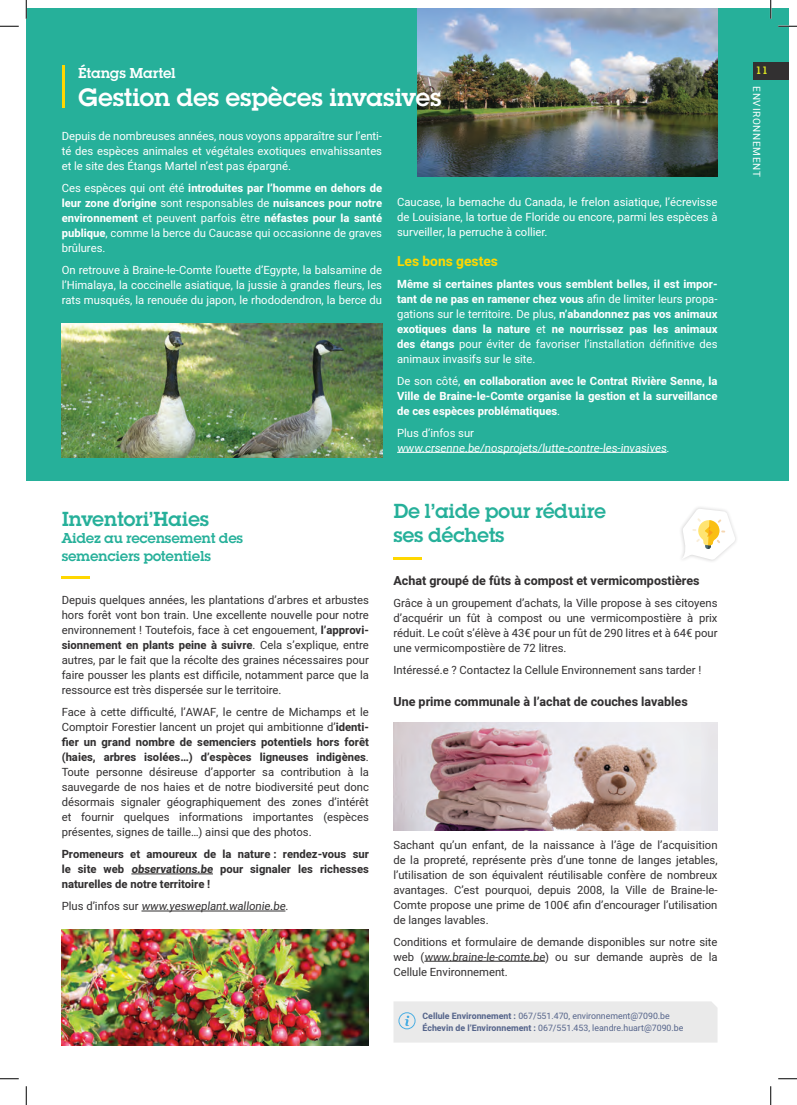
<style>
.page{position:relative;width:797px;height:1105px;background:#fff}
.page>*{position:absolute;margin:0;border:0;box-sizing:border-box;transform-origin:0 0}
.Article_Title{font:26.25px "squareserifbold";letter-spacing:-.015em;color:#fff}
.Small_title{font:21.25px/23.8px "squareserifbold";letter-spacing:-.02em;color:#26b09a}
.Small_title-2{font:15px/17.5px "squareserifbold";letter-spacing:-.02em;color:#26b09a}
.Article_Title-2{font:15px "squareserifbold";letter-spacing:-.015em;color:#fff}
.Article_Head{font:700 13.75px "Heebo";color:#ffd700}
.Article_Head-2{font:700 12.5px "Heebo";color:#323031}
.Article_Head-3{font:11.25px/15px "Heebo";color:#323031;text-align:justify}
.Article_Head-4{font:11.25px/15px "Heebo";color:#fff;text-align:justify}
.Article_Head-5{font:700 11.25px/15px "Heebo";color:#fff}
.Article_Head-6{font:700 11.25px/15px "Heebo";color:#323031;text-align:justify}
.t1{font:11.25px "squareserifbold";color:#d8e022}
.Article_Title-3{font:10px "Heebo";letter-spacing:.07em;color:#fff}
.Legend{font:8.75px "Heebo";color:#56658b}
.s1{font-weight:700}
.s2{font-weight:400}
</style>
<div class="page">
<div style="left:26px;top:9px;width:762px;height:472px;background:#26b09a"></div>
<hr style="left:397px;top:452px;width:269px;height:1px;background:#fff">
<hr style="left:131px;top:874px;width:82px;height:1px;background:#323031">
<hr style="left:141px;top:911px;width:144px;height:1px;background:#323031">
<hr style="left:62px;top:576px;width:28px;height:3px;background:#ffd700">
<hr style="left:424px;top:961px;width:121px;height:1px;background:#323031">
<hr style="left:393px;top:557px;width:29px;height:2px;background:#ffd700">
<div style="left:393px;top:1001px;width:324px;height:42px;background:#eaeaea"></div>
<img style="left:417px;top:9px;width:300px;height:167px">
<img style="left:61px;top:929px;width:308px;height:116px">
<img style="left:393px;top:723px;width:324px;height:108px">
<hr style="left:62px;top:65px;width:2px;height:43px;background:#ffd700">
<img style="left:61px;top:323px;width:321px;height:135px">
<div style="left:753px;top:62px;width:35px;height:18px;background:#323031"></div>
<div style="left:678px;top:505px;width:61px;height:58px;background:#231f20;opacity:.2"></div>
<svg style="left:682px;top:509px;width:53px;height:51px"></svg>
<svg style="left:0;top:25px;width:19px;height:2px"></svg>
<svg style="left:778px;top:25px;width:19px;height:2px"></svg>
<svg style="left:0;top:1078px;width:19px;height:1px"></svg>
<svg style="left:778px;top:1078px;width:19px;height:1px"></svg>
<svg style="left:25px;top:0;width:2px;height:19px"></svg>
<svg style="left:25px;top:1086px;width:2px;height:19px"></svg>
<svg style="left:770px;top:0;width:1px;height:19px"></svg>
<svg style="left:770px;top:1086px;width:1px;height:19px"></svg>
<p class="Article_Title-2" style="left:78px;top:64px;width:99px">Étangs Martel</p>
<p class="Article_Title" style="left:78px;top:82px;width:365px">Gestion des espèces invasives</p>
<p class="Article_Head-4" style="left:62px;top:129px;width:322px">Depuis de nombreuses années, nous voyons apparaître sur l’enti&shy;té des espèces animales et végétales exotiques envahissantes et le site des Étangs Martel n’est pas épargné.</p>
<p class="Article_Head-4" style="left:62px;top:181px;width:322px">Ces espèces qui ont été <span class="s1">introduites par l’homme en dehors de leur zone d’origine</span> sont responsables de <span class="s1">nuisances pour notre environnement</span> et peuvent parfois être <span class="s1">néfastes pour la santé publique</span>, comme la berce du Caucase qui occasionne de graves brûlures.</p>
<p class="Article_Head-4" style="left:62px;top:263px;width:322px">On retrouve à Braine-le-Comte l’ouette d’Egypte, la balsamine de l’Himalaya, la coccinelle asiatique, la jussie à grandes fleurs, les rats musqués, la renouée du japon, le rhododendron, la berce du</p>
<p class="Article_Head-4" style="left:397px;top:195px;width:322px">Caucase, la bernache du Canada, le frelon asiatique, l’écrevisse de Louisiane, la tortue de Floride ou encore, parmi les espèces à surveiller, la perruche à collier.</p>
<p class="Article_Head" style="left:397px;top:251px;width:102px">Les bons gestes</p>
<p class="Article_Head-5" style="left:397px;top:276px;width:322px">Même si certaines plantes vous semblent belles, il est impor&shy;tant de ne pas en ramener chez vous <span class="s2">afin de limiter leurs propa&shy;gations sur le territoire. De plus,</span> n’abandonnez pas vos animaux exotiques dans la nature <span class="s2">et</span> ne nourrissez pas les animaux des étangs <span class="s2">pour éviter de favoriser l’installation définitive des animaux invasifs sur le site.</span></p>
<p class="Article_Head-5" style="left:397px;top:373px;width:322px;text-align:justify"><span class="s2">De son côté,</span> en collaboration avec le Contrat Rivière Senne, la Ville de Braine-le-Comte organise la gestion et la surveillance de ces espèces problématiques<span class="s2">.</span></p>
<p class="Article_Head-4" style="left:397px;top:425px;width:274px">Plus d’infos sur www.crsenne.be/nosprojets/lutte-contre-les-invasives.</p>
<p class="Small_title" style="left:62px;top:507px;width:149px">Inventori’Haies</p>
<p class="Small_title-2" style="left:62px;top:530px;width:183px">Aidez au recensement des semenciers potentiels</p>
<p class="Article_Head-3" style="left:62px;top:593px;width:309px">Depuis quelques années, les plantations d’arbres et arbustes hors forêt vont bon train. Une excellente nouvelle pour notre environnement ! Toutefois, face à cet engouement, <span class="s1">l’approvi&shy;sionnement en plants peine à suivre</span>. Cela s’explique, entre autres, par le fait que la récolte des graines nécessaires pour faire pousser les plants est difficile, notamment parce que la ressource est très dispersée sur le territoire.</p>
<p class="Article_Head-3" style="left:62px;top:705px;width:309px;text-align:left">Face à cette difficulté, l’AWAF, le centre de Michamps et le Comptoir Forestier lancent un projet qui ambitionne d’<span class="s1">identi&shy;fier un grand nombre de semenciers potentiels hors forêt (haies, arbres isolées…) d’espèces ligneuses indigènes</span>.<br>Toute personne désireuse d’apporter sa contribution à la sauvegarde de nos haies et de notre biodiversité peut donc désormais signaler géographiquement des zones d’intérêt et fournir quelques informations importantes (espèces présentes, signes de taille…) ainsi que des photos.</p>
<p class="Article_Head-6" style="left:62px;top:847px;width:309px">Promeneurs et amoureux de la nature : rendez-vous sur le site web observations.be pour signaler les richesses naturelles de notre territoire !</p>
<p class="Article_Head-3" style="left:62px;top:899px;width:228px">P l u s d ’ i n fo s s u r www.yesweplant.wallonie.be.</p>
<p class="Small_title" style="left:393px;top:499px;width:214px">De l’aide pour réduire ses déchets</p>
<p class="Article_Head-2" style="left:393px;top:571px;width:308px">Achat groupé de fûts à compost et vermicompostières</p>
<p class="Article_Head-3" style="left:393px;top:595px;width:325px">Grâce à un groupement d’achats, la Ville propose à ses citoyens d’acquérir un fût à compost ou une vermicompostière à prix réduit. Le coût s’élève à 43€ pour un fût de 290 litres et à 64€ pour une vermicompostière de 72 litres.</p>
<p class="Article_Head-3" style="left:393px;top:662px;width:309px">Intéressé.e ? Contactez la Cellule Environnement sans tarder !</p>
<p class="Article_Head-2" style="left:393px;top:693px;width:296px">Une prime communale à l’achat de couches lavables</p>
<p class="Article_Head-3" style="left:393px;top:837px;width:325px">Sachant qu’un enfant, de la naissance à l’âge de l’acquisition de la propreté, représente près d’une tonne de langes jetables, l’utilisation de son équivalent réutilisable confère de nombreux avantages. C’est pourquoi, depuis 2008, la Ville de Braine-le-Comte propose une prime de 100€ afin d’encourager l’utilisation de langes lavables.</p>
<p class="Article_Head-3" style="left:393px;top:934px;width:325px">Conditions et formulaire de demande disponibles sur notre site web (www.braine-le-comte.be) ou sur demande auprès de la Cellule Environnement.</p>
<p class="Legend" style="left:422px;top:1010px;width:249px"><span class="s1">Cellule Environnement :</span> 067/551.470, environnement@7090.be</p>
<p class="Legend" style="left:422px;top:1022px;width:262px"><span class="s1">Échevin de l’Environnement :</span> 067/551.453, leandre.huart@7090.be</p>
<p class="t1" style="left:755px;top:64px;width:14px">11</p>
<p class="Article_Title-3" style="left:763px;top:86px;width:92px;rotate:90deg">ENVIRONNEMENT</p>
</div>
